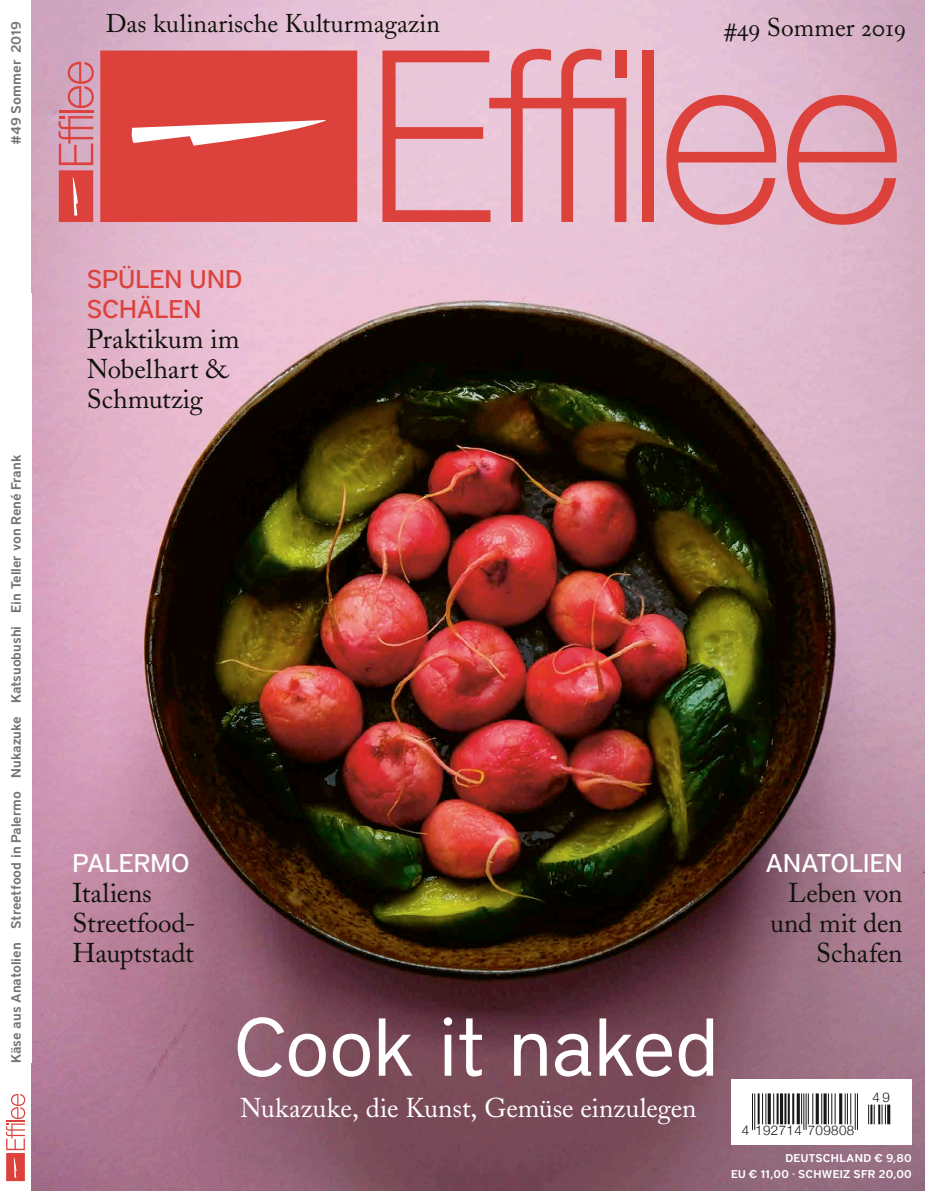
<style>
.page{position:relative;width:925px;height:1191px;background:#fff}
.page>*{position:absolute;margin:0;border:0;box-sizing:border-box;transform-origin:0 0}
.t1{font:81.45px "District";letter-spacing:-.02em;color:#fff}
.t2{font:27px/30px "Adobe Caslon";color:#10120c}
.t3{font:27px "Adobe Caslon";color:#fff}
.t4{font:25.5px "Adobe Caslon";letter-spacing:.005em;color:#10120c}
.t5{font:500 25.5px "District";color:#fff}
.t6{font:500 25.5px/30px "District";letter-spacing:.005em;color:#dc423b}
.t7{font:13.5px "District Demi";color:#747472}
.t8{font:300 13.35px "Helvetica Neue";letter-spacing:.025em;color:#171715}
.t9{font:11.25px/16px "District Demi";letter-spacing:.025em;color:#fff;text-align:right}
.s1{font-family:"Adobe Caslon Exp"}
</style>
<div class="page">
<img style="left:32px;top:0;width:893px;height:1191px">
<svg style="left:6px;top:1094px;width:19px;height:87px"></svg>
<div style="left:732px;top:1079px;width:180px;height:65px;background:#fff"></div>
<hr style="left:754px;top:1093px;width:1px;height:36px;background:#171715">
<hr style="left:752px;top:1093px;width:1px;height:36px;background:#171715">
<hr style="left:757px;top:1093px;width:2px;height:31px;background:#171715">
<hr style="left:765px;top:1093px;width:1px;height:31px;background:#171715">
<hr style="left:762px;top:1093px;width:1px;height:31px;background:#171715">
<hr style="left:768px;top:1093px;width:3px;height:31px;background:#171715">
<hr style="left:773px;top:1093px;width:1px;height:31px;background:#171715">
<hr style="left:776px;top:1093px;width:2px;height:31px;background:#171715">
<hr style="left:780px;top:1093px;width:3px;height:31px;background:#171715">
<hr style="left:792px;top:1093px;width:2px;height:31px;background:#171715">
<hr style="left:788px;top:1093px;width:2px;height:31px;background:#171715">
<hr style="left:784px;top:1093px;width:2px;height:31px;background:#171715">
<hr style="left:797px;top:1093px;width:3px;height:31px;background:#171715">
<hr style="left:812px;top:1093px;width:1px;height:31px;background:#171715">
<hr style="left:808px;top:1093px;width:1px;height:31px;background:#171715">
<hr style="left:805px;top:1093px;width:1px;height:36px;background:#171715">
<hr style="left:803px;top:1093px;width:1px;height:36px;background:#171715">
<hr style="left:801px;top:1093px;width:1px;height:31px;background:#171715">
<hr style="left:816px;top:1093px;width:3px;height:31px;background:#171715">
<hr style="left:821px;top:1093px;width:1px;height:31px;background:#171715">
<hr style="left:823px;top:1093px;width:3px;height:31px;background:#171715">
<hr style="left:835px;top:1093px;width:1px;height:31px;background:#171715">
<hr style="left:831px;top:1093px;width:1px;height:31px;background:#171715">
<hr style="left:828px;top:1093px;width:1px;height:31px;background:#171715">
<hr style="left:839px;top:1093px;width:3px;height:31px;background:#171715">
<hr style="left:857px;top:1093px;width:1px;height:36px;background:#171715">
<hr style="left:855px;top:1093px;width:1px;height:36px;background:#171715">
<hr style="left:850px;top:1093px;width:1px;height:31px;background:#171715">
<hr style="left:847px;top:1093px;width:1px;height:31px;background:#171715">
<hr style="left:845px;top:1093px;width:1px;height:31px;background:#171715">
<svg style="left:868px;top:1104px;width:7px;height:20px"></svg>
<hr style="left:878px;top:1104px;width:2px;height:20px;background:#171715">
<svg style="left:881px;top:1104px;width:5px;height:20px"></svg>
<hr style="left:887px;top:1104px;width:3px;height:20px;background:#171715">
<div style="left:642px;top:51px;width:12px;height:171px;background:#dc423b"></div>
<svg style="left:666px;top:95px;width:110px;height:130px;background:#e196a2"></svg>
<svg style="left:787px;top:95px;width:110px;height:130px;background:#dc8f9b"></svg>
<svg style="left:382px;top:49px;width:244px;height:173px;background:#e59ea9"></svg>
<div style="left:100px;top:51px;width:257px;height:171px;background:#dc423b"></div>
<hr style="left:59px;top:111px;width:34px;height:2px;background:#dc423b">
<svg style="left:68px;top:62px;width:26px;height:46px"></svg>
<svg style="left:58px;top:116px;width:35px;height:106px;background:#d96f75"></svg>
<p class="t7" style="left:8px;top:145px;width:126px;rotate:-90deg">#49 Sommer 2019</p>
<h3 class="t4" style="left:106px;top:9px;width:335px">Das kulinarische Kulturmagazin</h3>
<h3 class="t4" style="left:724px;top:13px;width:184px">#<span class="s1">49</span> Sommer <span class="s1">2019</span></h3>
<p class="t7" style="left:8px;top:1062px;width:609px;rotate:-90deg">Käse aus Anatolien Streetfood in Palermo Nukazuke Katsuobushi Ein Teller von René Frank</p>
<h3 class="t6" style="left:87px;top:264px;width:157px">SPÜLEN UND<br>SCHÄLEN</h3>
<h2 class="t2" style="left:87px;top:324px;width:154px">Praktikum im<br>Nobelhart &amp;<br>Schmutzig</h2>
<h3 class="t5" style="left:73px;top:847px;width:118px">PALERMO</h3>
<h2 class="t2" style="left:73px;top:878px;width:125px">Italiens<br>Streetfood-<br>Hauptstadt</h2>
<h3 class="t5" style="left:765px;top:847px;width:139px">ANATOLIEN</h3>
<h2 class="t2" style="left:770px;top:878px;width:134px;text-align:right">Leben von und mit den<br>Schafen</h2>
<h1 class="t1" style="left:234px;top:999px;width:487px">Cook it naked</h1>
<h2 class="t3" style="left:240px;top:1091px;width:458px">Nukazuke, die Kunst, Gemüse einzulegen</h2>
<p class="t8" style="left:742px;top:1119px;width:114px">4 192714 709808</p>
<p class="t8" style="left:872px;top:1086px;width:19px">49</p>
<p class="t9" style="left:731px;top:1149px;width:182px">DEUTSCHLAND € 9,80<br>EU € 11,00 · SCHWEIZ SFR 20,00</p>
</div>
